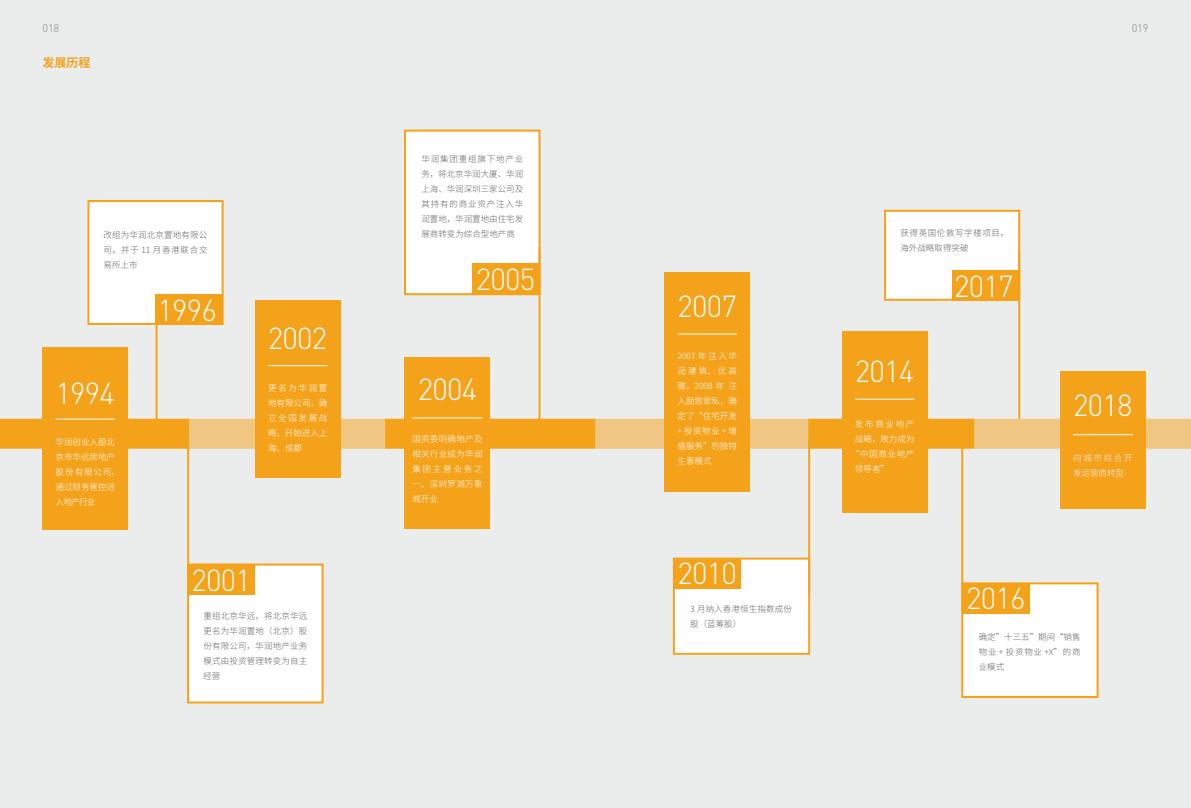
<style>
.page{position:relative;width:1191px;height:808px;background:#ebecec}
.page>*{position:absolute;margin:0;border:0;box-sizing:border-box;transform-origin:0 0}
.t1{font:300 30px "DIN Pro";letter-spacing:-.025em;color:#fff}
.t2{font:700 12px "Noto Sans Hans";color:#f5a21b}
.t3{font:11px "DIN Pro";letter-spacing:-.025em;color:#9fa0a0}
.t4{font:300 8.5px/15px "Noto Sans Hans";letter-spacing:.02em;color:#656464;text-align:justify}
.t5{font:300 8.5px/15px "Noto Sans Hans";letter-spacing:.02em;color:#fff;text-align:justify}
.t6{font:300 8.5px/15px "Noto Sans Hans";color:#fff}
.t7{font:300 8.5px/15px "Noto Sans Hans";letter-spacing:.07em;color:#656464}
.t8{font:300 8.5px/15px "Noto Sans Hans";letter-spacing:.1em;color:#ebecec}
</style>
<div class="page">
<div style="left:43px;top:348px;width:85px;height:182px;background:#f5a21b"></div>
<div style="left:255px;top:300px;width:85px;height:177px;background:#f5a21b"></div>
<div style="left:405px;top:357px;width:85px;height:172px;background:#f5a21b"></div>
<div style="left:664px;top:272px;width:86px;height:220px;background:#f5a21b"></div>
<div style="left:842px;top:331px;width:85px;height:182px;background:#f5a21b"></div>
<div style="left:1060px;top:372px;width:85px;height:137px;background:#f5a21b"></div>
<svg style="left:404px;top:129px;width:137px;height:167px;background:#fef9f1"></svg>
<svg style="left:187px;top:562px;width:137px;height:142px;background:#fdf9f1"></svg>
<svg style="left:672px;top:557px;width:139px;height:98px;background:#fdf7ee"></svg>
<svg style="left:961px;top:581px;width:138px;height:117px;background:#fdf9f1"></svg>
<div style="left:0;top:419px;width:189px;height:30px;background:#f5a21b"></div>
<svg style="left:595px;top:419px;width:213px;height:30px;background:#f1b859"></svg>
<svg style="left:189px;top:419px;width:196px;height:30px;background:#f1b655"></svg>
<div style="left:808px;top:419px;width:166px;height:30px;background:#f5a21b"></div>
<div style="left:385px;top:419px;width:210px;height:30px;background:#f5a21b"></div>
<svg style="left:974px;top:419px;width:217px;height:30px;background:#f1b85b"></svg>
<hr style="left:155px;top:315px;width:2px;height:115px;background:#f5a21b">
<hr style="left:1018px;top:251px;width:2px;height:168px;background:#f5a21b">
<hr style="left:538px;top:247px;width:2px;height:181px;background:#f5a21b">
<hr style="left:187px;top:441px;width:2px;height:144px;background:#f5a21b">
<hr style="left:808px;top:439px;width:2px;height:155px;background:#f5a21b">
<hr style="left:961px;top:441px;width:2px;height:170px;background:#f5a21b">
<hr style="left:677px;top:333px;width:60px;height:1px;background:#fff">
<hr style="left:855px;top:399px;width:59px;height:1px;background:#fff">
<hr style="left:1073px;top:434px;width:59px;height:1px;background:#fff">
<hr style="left:268px;top:365px;width:59px;height:1px;background:#fff">
<hr style="left:56px;top:419px;width:59px;height:1px;background:#fff">
<hr style="left:412px;top:417px;width:70px;height:1px;background:#fff">
<div style="left:188px;top:564px;width:67px;height:30px;background:#f5a21b"></div>
<div style="left:673px;top:558px;width:67px;height:30px;background:#f5a21b"></div>
<div style="left:962px;top:583px;width:67px;height:30px;background:#f5a21b"></div>
<div style="left:472px;top:263px;width:67px;height:30px;background:#f5a21b"></div>
<svg style="left:87px;top:200px;width:137px;height:126px;background:#fceed7"></svg>
<svg style="left:884px;top:209px;width:137px;height:93px;background:#fce9cb"></svg>
<p class="t3" style="left:43px;top:21px;width:18px">018</p>
<p class="t3" style="left:1131px;top:21px;width:18px">019</p>
<h2 class="t2" style="left:43px;top:56px;width:49px">发展历程</h2>
<p class="t4" style="left:421px;top:152px;width:103px">华润集团重组旗下地产业务，将北京华润大厦、华润上海、华润深圳三家公司及其持有的商业资产注入华润置地，华润置地由住宅发展商转变为综合型地产商</p>
<p class="t4" style="left:104px;top:228px;width:105px">改组为华润北京置地有限公司，并于 11 月香港联合交易所上市</p>
<p class="t7" style="left:900px;top:226px;width:110px">获得英国伦敦写字楼项目，海外战略取得突破</p>
<h1 class="t1" style="left:476px;top:259px;width:61px">2005</h1>
<h1 class="t1" style="left:954px;top:266px;width:61px">2017</h1>
<h1 class="t1" style="left:677px;top:286px;width:61px">2007</h1>
<h1 class="t1" style="left:157px;top:290px;width:61px">1996</h1>
<h1 class="t1" style="left:56px;top:373px;width:61px">1994</h1>
<p class="t6" style="left:56px;top:434px;width:65px">华润创业入股北京市华远房地产股份有限公司，通过财务管控进入地产行业</p>
<h1 class="t1" style="left:268px;top:317px;width:61px">2002</h1>
<p class="t5" style="left:268px;top:381px;width:61px">更名为华润置地有限公司，确立全国发展战略，开始进入上海、成都</p>
<h1 class="t1" style="left:418px;top:369px;width:61px">2004</h1>
<p class="t5" style="left:412px;top:431px;width:72px">国资委明确地产及相关行业成为华润集团主营业务之一。深圳罗湖万象城开业</p>
<p class="t5" style="left:677px;top:348px;width:61px">2007 年注入华润建筑、优高雅，2008 年注入励致家私，确定了“住宅开发+投资物业+增值服务”的独特生意模式</p>
<h1 class="t1" style="left:191px;top:559px;width:61px">2001</h1>
<h1 class="t1" style="left:677px;top:553px;width:61px">2010</h1>
<p class="t4" style="left:203px;top:608px;width:105px">重组北京华远，将北京华远更名为华润置地（北京）股份有限公司，华润地产业务模式由投资管理转变为自主经营</p>
<p class="t4" style="left:690px;top:602px;width:103px">3 月纳入香港恒生指数成份股（蓝筹股）</p>
<h1 class="t1" style="left:855px;top:350px;width:61px">2014</h1>
<h1 class="t1" style="left:1073px;top:385px;width:61px">2018</h1>
<p class="t5" style="left:855px;top:416px;width:61px">发布商业地产</p>
<p class="t5" style="left:855px;top:431px;width:61px">战略，致力成为</p>
<p class="t5" style="left:850px;top:446px;width:65px">“中国商业地产</p>
<p class="t5" style="left:855px;top:461px;width:35px">领导者”</p>
<p class="t8" style="left:1073px;top:451px;width:61px">向城市综合开发运营商转型</p>
<h1 class="t1" style="left:966px;top:578px;width:61px">2016</h1>
<p class="t4" style="left:978px;top:629px;width:103px">确定”十三五”期间“销售物业 + 投资物业 +X”的商业模式</p>
</div>
